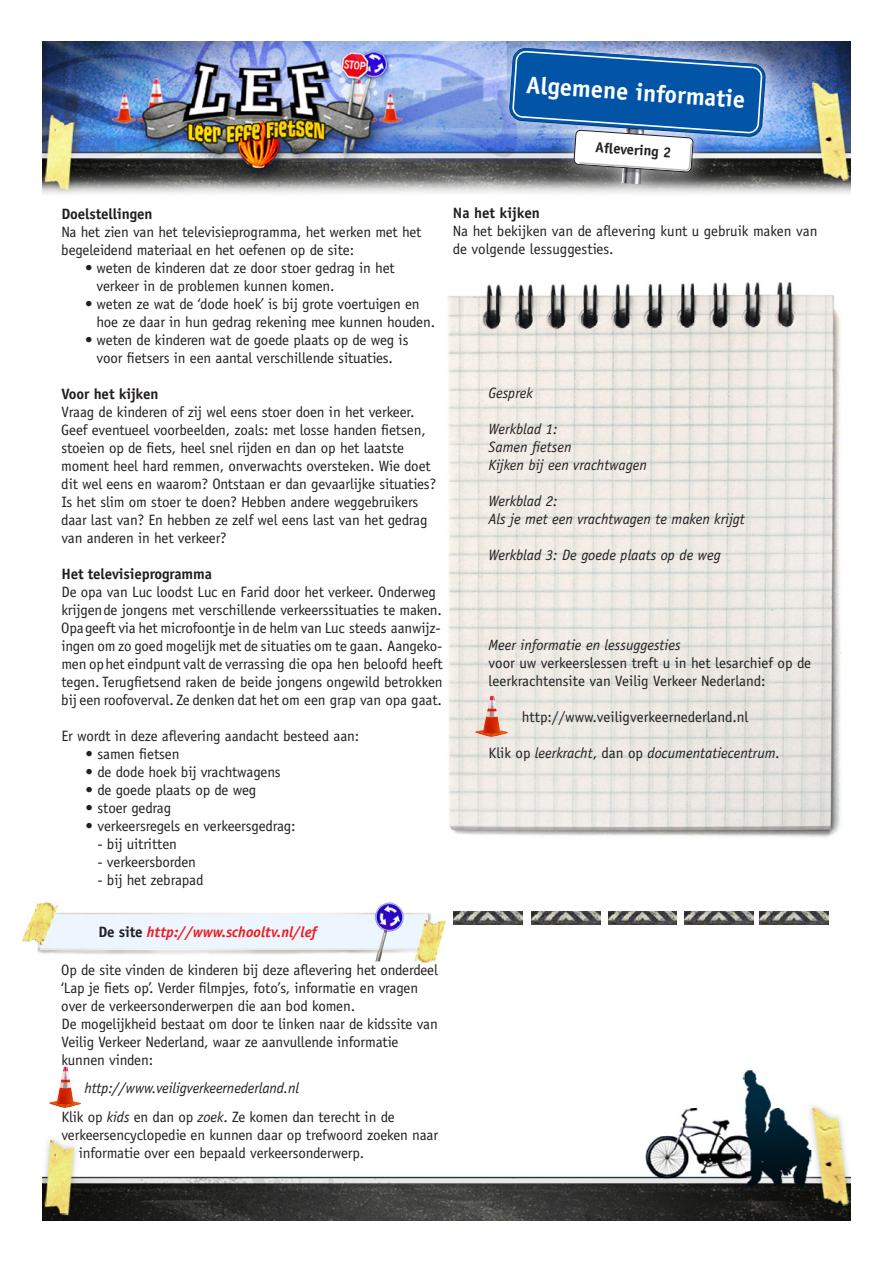
<style>
.page{position:relative;width:893px;height:1263px;background:#fff}
.page>*{position:absolute;margin:0;border:0;box-sizing:border-box;transform-origin:0 0}
.t1{font:700 24.3px "Officina Sans Std";color:#fff}
.t2{font:15px/18px "Officina Sans Std";letter-spacing:-.01em;color:#231f20}
.t3{font:italic 15px/18px "Officina Sans Std";color:#231f20}
.t4{font:700 15px "Officina Sans Std";letter-spacing:-.01em;color:#231f20}
.t5{font:italic 700 15px "Officina Sans Std";color:#ee1d23}
.t6{font:700 14.55px "Officina Sans Std";color:#231f20}
.s1{font-style:normal}
.s2{font-style:normal;color:#231f20}
</style>
<div class="page">
<img style="left:447px;top:282px;width:395px;height:556px">
<img style="left:23px;top:901px;width:423px;height:63px">
<img style="left:43px;top:42px;width:807px;height:153px">
<img style="left:42px;top:1070px;width:808px;height:150px">
<img style="left:482px;top:41px;width:312px;height:154px">
<img style="left:508px;top:47px;width:259px;height:137px">
<img style="left:49px;top:1066px;width:33px;height:43px">
<img style="left:476px;top:695px;width:33px;height:43px">
<img style="left:759px;top:912px;width:69px;height:13px">
<img style="left:685px;top:912px;width:68px;height:13px">
<img style="left:608px;top:912px;width:69px;height:13px">
<img style="left:532px;top:912px;width:68px;height:13px">
<img style="left:453px;top:912px;width:69px;height:13px">
<h1 class="t1" style="left:527px;top:69px;width:221px;rotate:4deg">Algemene informatie</h1>
<p class="t6" style="left:596px;top:138px;width:77px;rotate:4deg">Afl evering 2</p>
<p class="t4" style="left:61px;top:204px;width:93px">Doelstellingen</p>
<p class="t2" style="left:61px;top:222px;width:362px">Na het zien van het televisieprogramma, het werken met het begeleidend materiaal en het oefenen op de site:</p>
<p class="t2" style="left:97px;top:258px;width:300px;text-indent:-12px">• weten de kinderen dat ze door stoer gedrag in het verkeer in de problemen kunnen komen.</p>
<p class="t2" style="left:97px;top:294px;width:340px;text-indent:-12px">• weten ze wat de ‘dode hoek’ is bij grote voertuigen en hoe ze daar in hun gedrag rekening mee kunnen houden.</p>
<p class="t2" style="left:85px;top:330px;width:325px;text-align:center">• weten de kinderen wat de goede plaats op de weg is voor fietsers in een aantal verschillende situaties.</p>
<p class="t4" style="left:62px;top:384px;width:98px">Voor het kijken</p>
<p class="t2" style="left:61px;top:402px;width:376px">Vraag de kinderen of zij wel eens stoer doen in het verkeer.<br>Geef eventueel voorbeelden, zoals: met losse handen fietsen, stoeien op de fiets, heel snel rijden en dan op het laatste moment heel hard remmen, onverwachts oversteken. Wie doet dit wel eens en waarom? Ontstaan er dan gevaarlijke situaties?<br>Is het slim om stoer te doen? Hebben andere weggebruikers daar last van? En hebben ze zelf wel eens last van het gedrag van anderen in het verkeer?</p>
<p class="t4" style="left:61px;top:564px;width:152px">Het televisieprogramma</p>
<p class="t2" style="left:61px;top:582px;width:383px">De opa van Luc loodst Luc en Farid door het verkeer. Onderweg krijgende jongens met verschillende verkeerssituaties te maken.<br>Opageeft via het microfoontje in de helm van Luc steeds aanwijz&shy;ingen om zo goed mogelijk met de situaties om te gaan. Aangeko&shy;men ophet eindpunt valt de verrassing die opa hen beloofd heeft tegen. Terugfietsend raken de beide jongens ongewild betrokken bij een roofoverval. Ze denken dat het om een grap van opa gaat.</p>
<p class="t2" style="left:61px;top:726px;width:299px">Er wordt in deze aflevering aandacht besteed aan:</p>
<p class="t2" style="left:86px;top:744px;width:96px">• samen fietsen</p>
<p class="t2" style="left:86px;top:762px;width:197px">• de dode hoek bij vrachtwagens</p>
<p class="t2" style="left:86px;top:780px;width:172px">• de goede plaats op de weg</p>
<p class="t2" style="left:86px;top:798px;width:87px">• stoer gedrag</p>
<p class="t2" style="left:86px;top:816px;width:212px">• verkeersregels en verkeersgedrag:</p>
<p class="t2" style="left:98px;top:834px;width:81px">- bij uitritten</p>
<p class="t2" style="left:98px;top:852px;width:100px">- verkeersborden</p>
<p class="t2" style="left:98px;top:870px;width:108px">- bij het zebrapad</p>
<p class="t4" style="left:453px;top:203px;width:88px">Na het kijken</p>
<p class="t2" style="left:453px;top:222px;width:366px">Na het bekijken van de aflevering kunt u gebruik maken van de volgende lessuggesties.</p>
<p class="t3" style="left:489px;top:384px;width:46px">Gesprek</p>
<p class="t3" style="left:489px;top:420px;width:160px">Werkblad 1:<br>Samen fietsen<br>Kijken bij een vrachtwagen</p>
<p class="t3" style="left:489px;top:492px;width:258px">Werkblad 2:<br>Als je met een vrachtwagen te maken krijgt</p>
<p class="t3" style="left:489px;top:546px;width:234px">Werkblad 3: De goede plaats op de weg</p>
<p class="t3" style="left:489px;top:636px;width:194px">Meer informatie en lessuggesties</p>
<p class="t2" style="left:489px;top:654px;width:324px">voor uw verkeerslessen treft u in het lesarchief op de leerkrachtensite van Veilig Verkeer Nederland:</p>
<p class="t2" style="left:522px;top:708px;width:228px">http://www.veiligverkeernederland.nl</p>
<p class="t3" style="left:489px;top:744px;width:293px"><span class="s1">Klik op</span> leerkracht<span class="s1">, dan op</span> documentatiecentrum.</p>
<p class="t5" style="left:98px;top:923px;width:220px"><span class="s2">De site</span> http://www.schooltv.nl/lef</p>
<p class="t2" style="left:61px;top:960px;width:378px">Op de site vinden de kinderen bij deze aflevering het onderdeel ‘Lap je fiets op’. Verder filmpjes, foto’s, informatie en vragen over de verkeersonderwerpen die aan bod komen.<br>De mogelijkheid bestaat om door te linken naar de kidssite van Veilig Verkeer Nederland, waar ze aanvullende informatie kunnen vinden:</p>
<p class="t3" style="left:61px;top:1074px;width:335px;line-height:28.8px;text-indent:23px">http://www.veiligverkeernederland.nl<br><span class="s1">Klik op</span> kids <span class="s1">en dan op</span> zoek<span class="s1">. Ze komen dan terecht in de</span></p>
<p class="t2" style="left:79px;top:1126px;width:361px;text-indent:-17px">verkeersencyclopedie en kunnen daar op trefwoord zoeken naar informatie over een bepaald verkeersonderwerp.</p>
</div>
